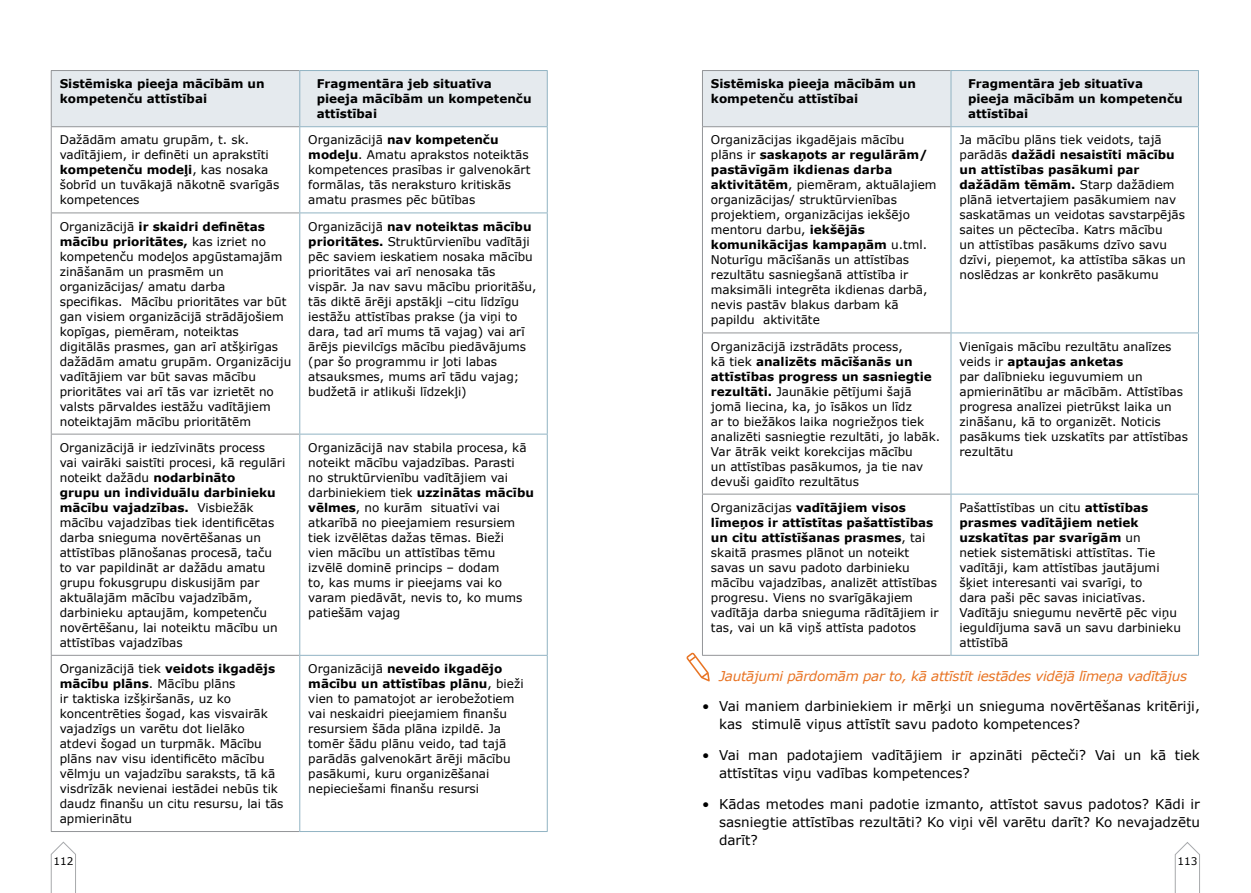
<style>
.page{position:relative;width:1251px;height:893px;background:#fff}
.page>*{position:absolute;margin:0;border:0;box-sizing:border-box;transform-origin:0 0}
.t1{font:13.5px/18px "Verdana";color:#000}
.t2{font:italic 13.5px "Verdana";letter-spacing:-.02em;color:#e87424}
.t3{font:12px/15px "Verdana";color:#000}
.t4{font:700 12px/15px "Verdana";color:#000}
.t5{font:10.5px "Verdana";color:#000}
.s1{font-weight:700}
</style>
<div class="page">
<div style="left:52px;top:71px;width:495px;height:55px;background:#e5eaee"></div>
<hr style="left:51px;top:70px;width:248px;height:1px;background:#939598">
<hr style="left:51px;top:71px;width:1px;height:55px;background:#939598">
<hr style="left:51px;top:126px;width:248px;height:1px;background:#939598">
<hr style="left:51px;top:127px;width:1px;height:86px;background:#939598">
<hr style="left:51px;top:213px;width:248px;height:1px;background:#939598">
<hr style="left:51px;top:213px;width:1px;height:221px;background:#939598">
<hr style="left:51px;top:434px;width:248px;height:1px;background:#939598">
<hr style="left:51px;top:434px;width:1px;height:221px;background:#939598">
<hr style="left:51px;top:655px;width:248px;height:1px;background:#939598">
<hr style="left:51px;top:656px;width:1px;height:175px;background:#939598">
<hr style="left:51px;top:831px;width:248px;height:1px;background:#939598">
<hr style="left:299px;top:70px;width:248px;height:1px;background:#91b3c3">
<hr style="left:299px;top:71px;width:1px;height:55px;background:#91b3c3">
<hr style="left:547px;top:71px;width:1px;height:55px;background:#91b3c3">
<hr style="left:299px;top:126px;width:248px;height:1px;background:#91b3c3">
<hr style="left:299px;top:127px;width:1px;height:86px;background:#91b3c3">
<hr style="left:547px;top:127px;width:1px;height:86px;background:#91b3c3">
<hr style="left:299px;top:213px;width:248px;height:1px;background:#91b3c3">
<hr style="left:299px;top:213px;width:1px;height:221px;background:#91b3c3">
<hr style="left:547px;top:213px;width:1px;height:221px;background:#91b3c3">
<hr style="left:299px;top:434px;width:248px;height:1px;background:#91b3c3">
<hr style="left:299px;top:434px;width:1px;height:221px;background:#91b3c3">
<hr style="left:547px;top:434px;width:1px;height:221px;background:#91b3c3">
<hr style="left:299px;top:655px;width:248px;height:1px;background:#91b3c3">
<hr style="left:299px;top:656px;width:1px;height:175px;background:#91b3c3">
<hr style="left:547px;top:656px;width:1px;height:175px;background:#91b3c3">
<hr style="left:299px;top:831px;width:248px;height:1px;background:#91b3c3">
<div style="left:703px;top:71px;width:494px;height:55px;background:#e5eaee"></div>
<hr style="left:702px;top:70px;width:248px;height:1px;background:#939598">
<hr style="left:702px;top:71px;width:1px;height:55px;background:#939598">
<hr style="left:702px;top:126px;width:248px;height:1px;background:#939598">
<hr style="left:702px;top:127px;width:1px;height:206px;background:#939598">
<hr style="left:702px;top:333px;width:248px;height:1px;background:#939598">
<hr style="left:702px;top:333px;width:1px;height:161px;background:#939598">
<hr style="left:702px;top:494px;width:248px;height:1px;background:#939598">
<hr style="left:702px;top:494px;width:1px;height:161px;background:#939598">
<hr style="left:702px;top:655px;width:248px;height:1px;background:#939598">
<hr style="left:950px;top:70px;width:248px;height:1px;background:#91b3c3">
<hr style="left:950px;top:71px;width:1px;height:55px;background:#91b3c3">
<hr style="left:1197px;top:71px;width:1px;height:55px;background:#91b3c3">
<hr style="left:950px;top:126px;width:248px;height:1px;background:#91b3c3">
<hr style="left:950px;top:127px;width:1px;height:206px;background:#91b3c3">
<hr style="left:1197px;top:127px;width:1px;height:206px;background:#91b3c3">
<hr style="left:950px;top:333px;width:248px;height:1px;background:#91b3c3">
<hr style="left:950px;top:333px;width:1px;height:161px;background:#91b3c3">
<hr style="left:1197px;top:333px;width:1px;height:161px;background:#91b3c3">
<hr style="left:950px;top:494px;width:248px;height:1px;background:#91b3c3">
<hr style="left:950px;top:494px;width:1px;height:161px;background:#91b3c3">
<hr style="left:1197px;top:494px;width:1px;height:161px;background:#91b3c3">
<hr style="left:950px;top:655px;width:248px;height:1px;background:#91b3c3">
<svg style="left:686px;top:653px;width:23px;height:28px"></svg>
<svg style="left:50px;top:841px;width:26px;height:52px"></svg>
<svg style="left:1174px;top:842px;width:26px;height:51px"></svg>
<p class="t4" style="left:60px;top:76px;width:206px">Sistēmiska pieeja mācībām un kompetenču attīstībai</p>
<p class="t4" style="left:317px;top:76px;width:216px">Fragmentāra jeb situatīva pieeja mācībām un kompetenču attīstībai</p>
<p class="t3" style="left:60px;top:132px;width:221px">Dažādām amatu grupām, t. sk. vadītājiem, ir definēti un aprakstīti <span class="s1">kompetenču modeļi</span>, kas nosaka šobrīd un tuvākajā nākotnē svarīgās kompetences</p>
<p class="t3" style="left:308px;top:132px;width:224px">Organizācijā <span class="s1">nav kompetenču modeļu</span>. Amatu aprakstos noteiktās kompetences prasības ir galvenokārt formālas, tās neraksturo kritiskās amatu prasmes pēc būtības</p>
<p class="t3" style="left:60px;top:219px;width:233px">Organizācijā <span class="s1">ir skaidri definētas mācību prioritātes,</span> kas izriet no kompetenču modeļos apgūstamajām zināšanām un prasmēm un organizācijas/ amatu darba<br>specifikas. Mācību prioritātes var būt gan visiem organizācijā strādājošiem kopīgas, piemēram, noteiktas digitālās prasmes, gan arī atšķirīgas dažādām amatu grupām. Organizāciju vadītājiem var būt savas mācību prioritātes vai arī tās var izrietēt no valsts pārvaldes iestāžu vadītājiem noteiktajām mācību prioritātēm</p>
<p class="t3" style="left:308px;top:219px;width:229px">Organizācijā <span class="s1">nav noteiktas mācību prioritātes.</span> Struktūrvienību vadītāji pēc saviem ieskatiem nosaka mācību prioritātes vai arī nenosaka tās vispār. Ja nav savu mācību prioritāšu, tās diktē ārēji apstākļi –citu līdzīgu iestāžu attīstības prakse (ja viņi to dara, tad arī mums tā vajag) vai arī ārējs pievilcīgs mācību piedāvājums (par šo programmu ir ļoti labas atsauksmes, mums arī tādu vajag; budžetā ir atlikuši līdzekļi)</p>
<p class="t3" style="left:60px;top:440px;width:227px">Organizācijā ir iedzīvināts process vai vairāki saistīti procesi, kā regulāri noteikt dažādu <span class="s1">nodarbināto<br>grupu un individuālu darbinieku mācību vajadzības.</span> Visbiežāk mācību vajadzības tiek identificētas darba snieguma novērtēšanas un attīstības plānošanas procesā, taču to var papildināt ar dažādu amatu grupu fokusgrupu diskusijām par aktuālajām mācību vajadzībām, darbinieku aptaujām, kompetenču novērtēšanu, lai noteiktu mācību un attīstības vajadzības</p>
<p class="t3" style="left:308px;top:440px;width:227px">Organizācijā nav stabila procesa, kā noteikt mācību vajadzības. Parasti<br>no struktūrvienību vadītājiem vai darbiniekiem tiek <span class="s1">uzzinātas mācību vēlmes</span>, no kurām situatīvi vai atkarībā no pieejamiem resursiem tiek izvēlētas dažas tēmas. Bieži<br>vien mācību un attīstības tēmu<br>izvēlē dominē princips – dodam<br>to, kas mums ir pieejams vai ko varam piedāvāt, nevis to, ko mums patiešām vajag</p>
<p class="t3" style="left:60px;top:661px;width:225px">Organizācijā tiek <span class="s1">veidots ikgadējs mācību plāns</span>. Mācību plāns<br>ir taktiska izšķiršanās, uz ko koncentrēties šogad, kas visvairāk vajadzīgs un varētu dot lielāko atdevi šogad un turpmāk. Mācību plāns nav visu identificēto mācību vēlmju un vajadzību saraksts, tā kā visdrīzāk nevienai iestādei nebūs tik daudz finanšu un citu resursu, lai tās apmierinātu</p>
<p class="t3" style="left:308px;top:661px;width:217px">Organizācijā <span class="s1">neveido ikgadējo mācību un attīstības plānu</span>, bieži vien to pamatojot ar ierobežotiem vai neskaidri pieejamiem finanšu resursiem šāda plāna izpildē. Ja tomēr šādu plānu veido, tad tajā parādās galvenokārt ārēji mācību pasākumi, kuru organizēšanai nepieciešami finanšu resursi</p>
<p class="t4" style="left:710px;top:76px;width:206px">Sistēmiska pieeja mācībām un kompetenču attīstībai</p>
<p class="t4" style="left:967px;top:76px;width:216px">Fragmentāra jeb situatīva pieeja mācībām un kompetenču attīstībai</p>
<p class="t3" style="left:710px;top:132px;width:227px">Organizācijas ikgadējais mācību plāns ir <span class="s1">saskaņots ar regulārām/ pastāvīgām ikdienas darba aktivitātēm</span>, piemēram, aktuālajiem organizācijas/ struktūrvienības projektiem, organizācijas iekšējo mentoru darbu, <span class="s1">iekšējās komunikācijas kampaņām</span> u.tml.<br>Noturīgu mācīšanās un attīstības rezultātu sasniegšanā attīstība ir maksimāli integrēta ikdienas darbā, nevis pastāv blakus darbam kā papildu aktivitāte</p>
<p class="t3" style="left:959px;top:132px;width:228px">Ja mācību plāns tiek veidots, tajā parādās <span class="s1">dažādi nesaistīti mācību un attīstības pasākumi par dažādām tēmām.</span> Starp dažādiem plānā ietvertajiem pasākumiem nav saskatāmas un veidotas savstarpējās saites un pēctecība. Katrs mācību<br>un attīstības pasākums dzīvo savu dzīvi, pieņemot, ka attīstība sākas un noslēdzas ar konkrēto pasākumu</p>
<p class="t3" style="left:710px;top:339px;width:231px">Organizācijā izstrādāts process,<br>kā tiek <span class="s1">analizēts mācīšanās un attīstības progress un sasniegtie rezultāti.</span> Jaunākie pētījumi šajā jomā liecina, ka, jo īsākos un līdz<br>ar to biežākos laika nogriežņos tiek analizēti sasniegtie rezultāti, jo labāk.<br>Var ātrāk veikt korekcijas mācību<br>un attīstības pasākumos, ja tie nav devuši gaidīto rezultātus</p>
<p class="t3" style="left:959px;top:339px;width:230px">Vienīgais mācību rezultātu analīzes veids ir <span class="s1">aptaujas anketas<br></span>par dalībnieku ieguvumiem un apmierinātību ar mācībām. Attīstības progresa analīzei pietrūkst laika un zināšanu, kā to organizēt. Noticis pasākums tiek uzskatīts par attīstības rezultātu</p>
<p class="t3" style="left:710px;top:500px;width:229px">Organizācijas <span class="s1">vadītājiem visos līmeņos ir attīstītas pašattīstības un citu attīstīšanas prasmes</span>, tai skaitā prasmes plānot un noteikt savas un savu padoto darbinieku mācību vajadzības, analizēt attīstības progresu. Viens no svarīgākajiem vadītāja darba snieguma rādītājiem ir tas, vai un kā viņš attīsta padotos</p>
<p class="t3" style="left:959px;top:500px;width:223px">Pašattīstības un citu <span class="s1">attīstības prasmes vadītājiem netiek uzskatītas par svarīgām</span> un<br>netiek sistemātiski attīstītas. Tie vadītāji, kam attīstības jautājumi šķiet interesanti vai svarīgi, to<br>dara paši pēc savas iniciatīvas.<br>Vadītāju sniegumu nevērtē pēc viņu ieguldījuma savā un savu darbinieku attīstībā</p>
<p class="t2" style="left:719px;top:666px;width:469px">Jautājumi pārdomām par to, kā attīstīt iestādes vidējā līmeņa vadītājus</p>
<p class="t1" style="left:719px;top:697px;width:482px;text-indent:-17px">• Vai maniem darbiniekiem ir mērķi un snieguma novērtēšanas kritēriji, kas stimulē viņus attīstīt savu padoto kompetences?</p>
<p class="t1" style="left:719px;top:746px;width:482px;text-indent:-17px">• Vai man padotajiem vadītājiem ir apzināti pēcteči? Vai un kā tiek attīstītas viņu vadības kompetences?</p>
<p class="t1" style="left:719px;top:795px;width:482px;text-align:justify;text-indent:-17px">• Kādas metodes mani padotie izmanto, attīstot savus padotos? Kādi ir sasniegtie attīstības rezultāti? Ko viņi vēl varētu darīt? Ko nevajadzētu darīt?</p>
<p class="t5" style="left:53px;top:854px;width:22px">112</p>
<p class="t5" style="left:1177px;top:854px;width:22px">113</p>
</div>
